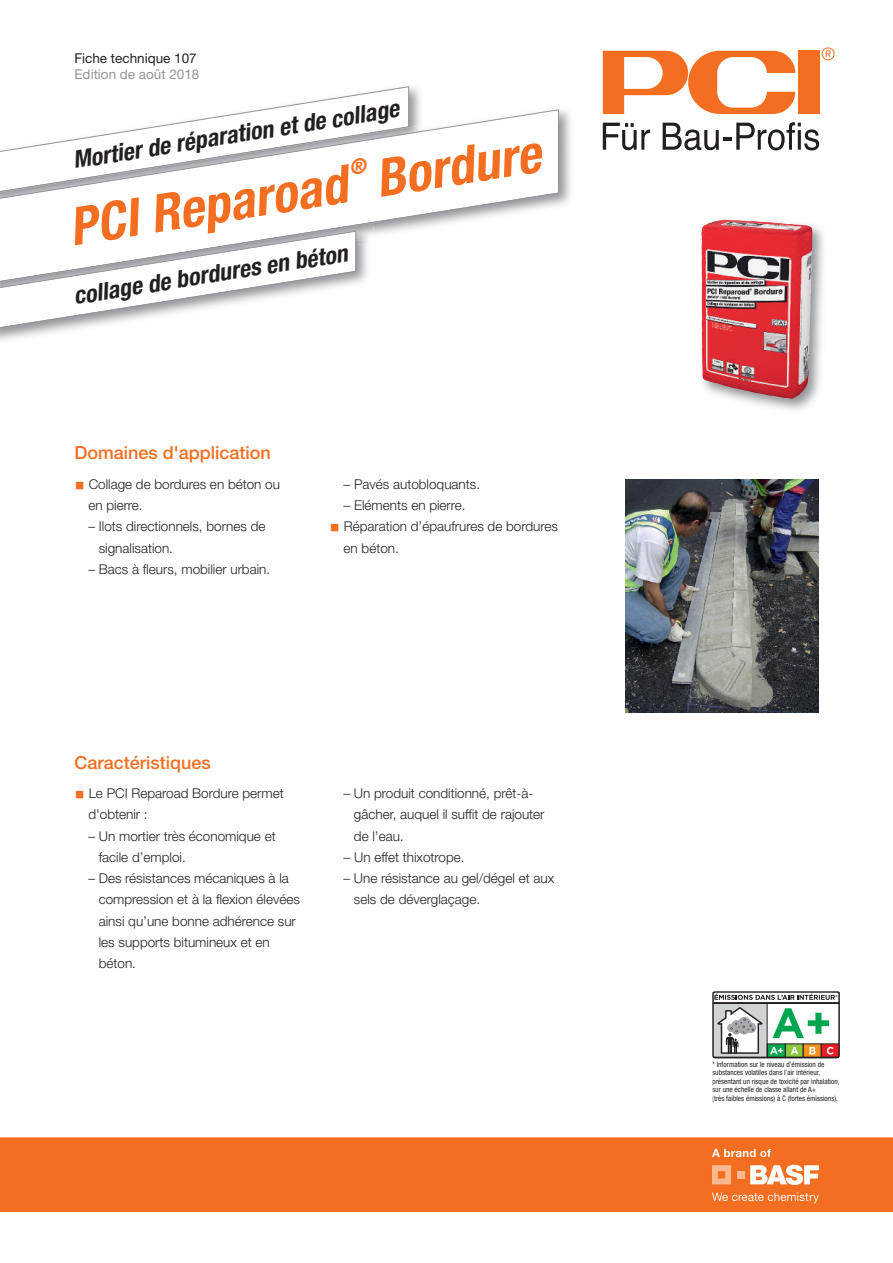
<style>
.page{position:relative;width:893px;height:1263px;background:#fff}
.page>*{position:absolute;margin:0;border:0;box-sizing:border-box;transform-origin:0 0}
.t1{font:italic 700 condensed 52.5px "Helvetica Neue LT Pro";color:#f36e21}
.t2{font:italic 700 condensed 24px "Helvetica Neue LT Pro";color:#231f20}
.t3{font:500 18px "Helvetica Neue LT Pro";color:#f36e21}
.t4{font:300 13.5px/21.3px "Helvetica Neue LT Pro";color:#231f20}
.t5{font:13.5px "Helvetica Neue LT Pro";color:#231f20}
.t6{font:13.5px "Helvetica Neue LT Pro";color:#939598}
.t7{font:condensed 7.5px/8.6px "Helvetica Neue LT Pro";letter-spacing:.005em;color:#231f20}
.s1{font-family:"Li Gothic Med";font-weight:400;font-size:10.5px;color:#f36e21}
</style>
<div class="page">
<div style="left:798px;top:51px;width:21px;height:63px;background:#f36e21"></div>
<svg style="left:603px;top:51px;width:192px;height:63px"></svg>
<svg style="left:603px;top:123px;width:47px;height:27px"></svg>
<svg style="left:663px;top:122px;width:156px;height:28px"></svg>
<svg style="left:822px;top:47px;width:13px;height:13px"></svg>
<img style="left:409px;top:101px;width:162px;height:104px">
<svg style="left:1px;top:109px;width:558px;height:126px"></svg>
<img style="left:723px;top:219px;width:101px;height:191px">
<img style="left:701px;top:220px;width:112px;height:179px">
<div style="left:0;top:1137px;width:893px;height:75px;background:#f36e21"></div>
<svg style="left:712px;top:1165px;width:19px;height:19px"></svg>
<div style="left:737px;top:1171px;width:7px;height:7px;background:#fab98c"></div>
<svg style="left:750px;top:1165px;width:69px;height:20px"></svg>
<svg style="left:712px;top:1192px;width:107px;height:11px"></svg>
<svg style="left:712px;top:1149px;width:59px;height:8px"></svg>
<img style="left:1px;top:222px;width:372px;height:61px">
<svg style="left:1px;top:230px;width:355px;height:100px"></svg>
<img style="left:625px;top:479px;width:194px;height:233px">
<svg style="left:712px;top:991px;width:128px;height:68px"></svg>
<svg style="left:0;top:86px;width:409px;height:108px"></svg>
<p class="t5" style="left:74px;top:53px;width:124px">Fiche technique 107</p>
<p class="t6" style="left:74px;top:69px;width:127px">Edition de août 2018</p>
<h2 class="t2" style="left:72px;top:151px;width:331px;rotate:-9deg">Mortier de réparation et de collage</h2>
<h1 class="t1" style="left:373px;top:160px;width:168px;rotate:-9deg">Bordure</h1>
<h1 class="t1" style="left:66px;top:209px;width:282px;rotate:-9deg">PCI Reparoad</h1>
<h2 class="t2" style="left:72px;top:287px;width:279px;rotate:-9deg">collage de bordures en béton</h2>
<h3 class="t3" style="left:74px;top:446px;width:198px">Domaines d'application</h3>
<p class="t4" style="left:88px;top:475px;width:193px;text-indent:-14px"><span class="s1">■</span> Collage de bordures en béton ou en pierre.</p>
<p class="t4" style="left:99px;top:517px;width:168px;text-indent:-10px">– Ilots directionnels, bornes de signalisation.</p>
<p class="t4" style="left:88px;top:560px;width:183px">– Bacs à fleurs, mobilier urbain.</p>
<p class="t4" style="left:344px;top:475px;width:138px">– Pavés autobloquants.</p>
<p class="t4" style="left:344px;top:496px;width:124px">– Eléments en pierre.</p>
<p class="t4" style="left:344px;top:517px;width:216px;text-indent:-14px"><span class="s1">■</span> Réparation d’épaufrures de bordures en béton.</p>
<h3 class="t3" style="left:74px;top:756px;width:138px">Caractéristiques</h3>
<p class="t4" style="left:88px;top:784px;width:197px;text-indent:-14px"><span class="s1">■</span> Le PCI Reparoad Bordure permet d'obtenir :</p>
<p class="t4" style="left:99px;top:826px;width:178px;text-indent:-10px">– Un mortier très économique et facile d’emploi.</p>
<p class="t4" style="left:99px;top:869px;width:203px;text-indent:-10px">– Des résistances mécaniques à la compression et à la flexion élevées ainsi qu’une bonne adhérence sur les supports bitumineux et en béton.</p>
<p class="t4" style="left:354px;top:784px;width:192px;text-indent:-10px">– Un produit conditionné, prêt-à&shy;gâcher, auquel il suffit de rajouter de l’eau.</p>
<p class="t4" style="left:344px;top:848px;width:123px">– Un effet thixotrope.</p>
<p class="t4" style="left:354px;top:869px;width:202px;text-indent:-10px">– Une résistance au gel/dégel et aux sels de déverglaçage.</p>
<p class="t7" style="left:712px;top:1060px;width:129px">* Information sur le niveau d’émission de substances volatiles dans l’air intérieur, présentant un risque de toxicité par inhalation, sur une échelle de classe allant de A+<br>(très faibles émissions) à C (fortes émissions).</p>
</div>
